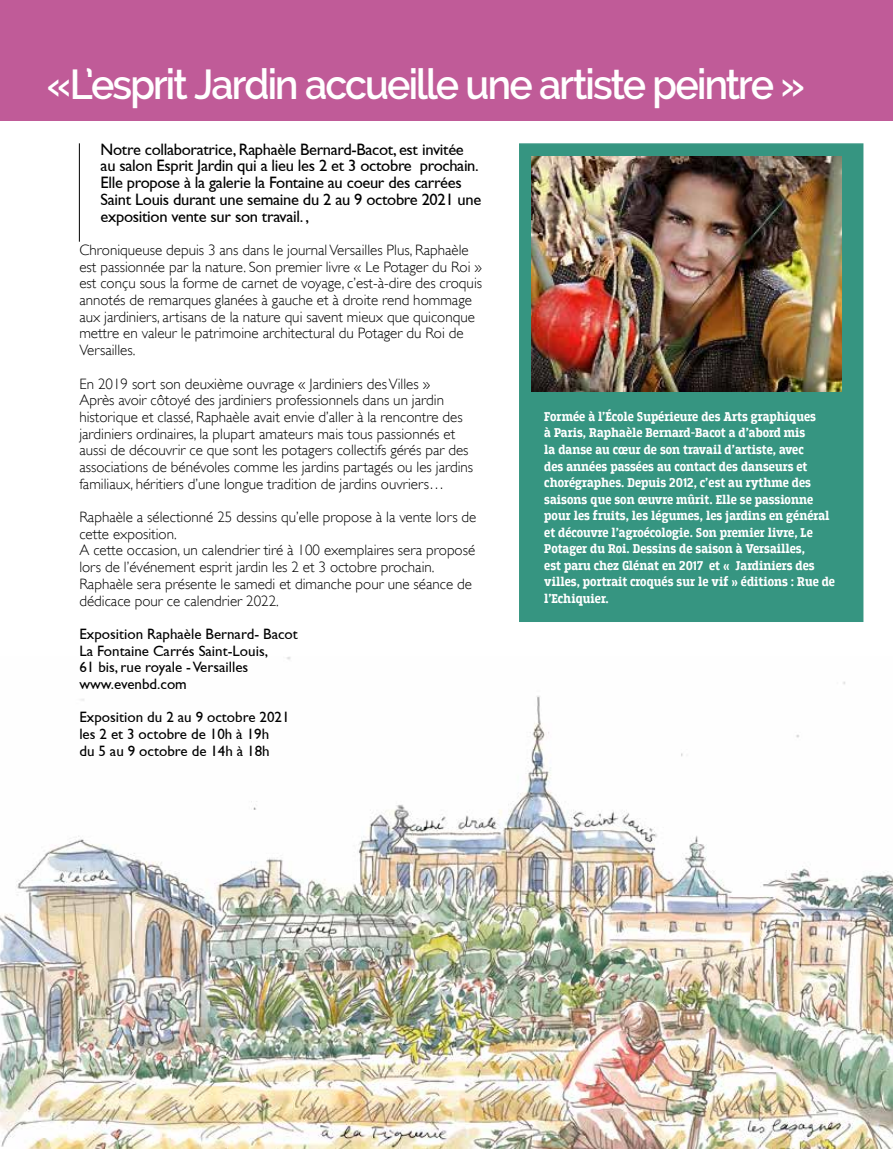
<style>
.page{position:relative;width:893px;height:1149px;background:#fff}
.page>*{position:absolute;margin:0;border:0;box-sizing:border-box;transform-origin:0 0}
.t1{font:600 42px "Raleway";letter-spacing:-.05em;color:#fff;scale:.94 1}
.t2{font:16.5px/16.6px "Gill Sans";letter-spacing:-.02em;color:#000}
.t3{font:300 15px/16.6px "Gill Sans";color:#000}
.t4{font:15px/16.6px "Gill Sans";color:#000}
.t5{font:700 13.5px/16.5px "Breakers Slab W00";color:#fff}
</style>
<div class="page">
<img style="left:0;top:657px;width:893px;height:491px">
<hr style="left:79px;top:143px;width:1px;height:98px;background:#000">
<div style="left:0;top:0;width:893px;height:120px;background:#c05b98"></div>
<div style="left:519px;top:143px;width:344px;height:478px;background:#369581"></div>
<img style="left:531px;top:157px;width:311px;height:234px">
<h1 class="t1" style="left:47px;top:60px;width:808px">«L’esprit Jardin accueille une artiste peintre »</h1>
<p class="t2" style="left:101px;top:141px;width:382px">Notre collaboratrice, Raphaèle Bernard-Bacot, est invitée au salon Esprit Jardin qui a lieu les 2 et 3 octobre prochain.<br>Elle propose à la galerie la Fontaine au coeur des carrées Saint Louis durant une semaine du 2 au 9 octobre 2021 une exposition vente sur son travail. ,</p>
<p class="t3" style="left:79px;top:241px;width:404px">Chroniqueuse depuis 3 ans dans le journal Versailles Plus, Raphaèle est passionnée par la nature. Son premier livre « Le Potager du Roi » est conçu sous la forme de carnet de voyage, c’est-à-dire des croquis annotés de remarques glanées à gauche et à droite rend hommage aux jardiniers, artisans de la nature qui savent mieux que quiconque mettre en valeur le patrimoine architectural du Potager du Roi de Versailles.</p>
<p class="t3" style="left:79px;top:375px;width:395px">En 2019 sort son deuxième ouvrage « Jardiniers des Villes »<br>Après avoir côtoyé des jardiniers professionnels dans un jardin historique et classé, Raphaèle avait envie d’aller à la rencontre des jardiniers ordinaires, la plupart amateurs mais tous passionnés et aussi de découvrir ce que sont les potagers collectifs gérés par des associations de bénévoles comme les jardins partagés ou les jardins familiaux, héritiers d’une longue tradition de jardins ouvriers…</p>
<p class="t3" style="left:79px;top:508px;width:399px">Raphaèle a sélectionné 25 dessins qu’elle propose à la vente lors de cette exposition.<br>A cette occasion, un calendrier tiré à 100 exemplaires sera proposé lors de l’événement esprit jardin les 2 et 3 octobre prochain.<br>Raphaèle sera présente le samedi et dimanche pour une séance de dédicace pour ce calendrier 2022.</p>
<p class="t4" style="left:79px;top:625px;width:220px">Exposition Raphaèle Bernard- Bacot<br>La Fontaine Carrés Saint-Louis,<br>61 bis, rue royale - Versailles www.evenbd.com</p>
<p class="t4" style="left:79px;top:708px;width:212px">Exposition du 2 au 9 octobre 2021 les 2 et 3 octobre de 10h à 19h<br>du 5 au 9 octobre de 14h à 18h</p>
<p class="t5" style="left:544px;top:408px;width:292px">Formée à l’École Supérieure des Arts graphiques<br>à Paris, Raphaèle Bernard-Bacot a d’abord mis<br>la danse au cœur de son travail d’artiste, avec<br>des années passées au contact des danseurs et chorégraphes. Depuis 2012, c’est au rythme des saisons que son œuvre mûrit. Elle se passionne pour les fruits, les légumes, les jardins en général et découvre l’agroécologie. Son premier livre, Le Potager du Roi. Dessins de saison à Versailles,<br>est paru chez Glénat en 2017 et « Jardiniers des villes, portrait croqués sur le vif » éditions : Rue de l’Echiquier.</p>
</div>
